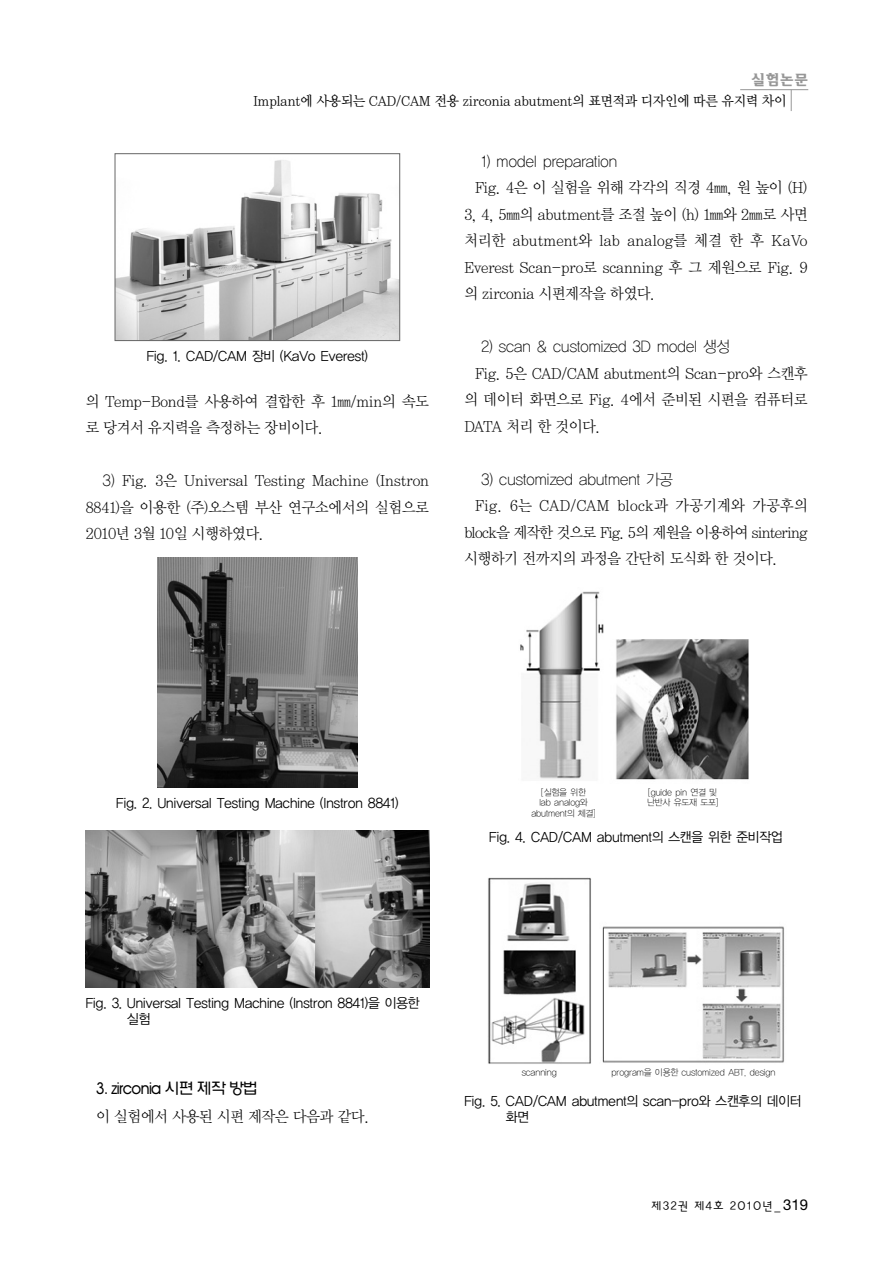
<style>
.page{position:relative;width:893px;height:1264px;background:#fff}
.page>*{position:absolute;margin:0;border:0;box-sizing:border-box;transform-origin:0 0}
.t1{font:300 16.2px "HY Wul Nun";letter-spacing:-.085em;color:#000;scale:.96 1}
.t2{font:15.3px/26.4px "Y Mj O12";letter-spacing:-.09em;color:#000;text-align:justify;scale:.96 1}
.t3{font:15.3px "YGO11";letter-spacing:-.08em;color:#000;scale:.96 1}
.t4{font:14.25px "Soma B";color:#979797}
.t5{font:13.8px "Y Mj O13";letter-spacing:-.09em;color:#000;scale:.96 1}
.t6{font:13.5px/16.2px "YGO12";letter-spacing:-.09em;color:#000;scale:.96 1}
.t7{font:12px "YGO22 KS Cpc EUC H";letter-spacing:-.07em;color:#000}
.t8{font:9px/10.8px "YGO11";letter-spacing:-.085em;color:#000;text-align:center;scale:.96 1}
.s1{font-family:"YGO11"}
.s2{font-family:"Helvetica Neue";font-size:15px}
</style>
<div class="page">
<hr style="left:740px;top:89px;width:68px;height:1px;background:#979797">
<svg style="left:791px;top:90px;width:1px;height:21px"></svg>
<img style="left:117px;top:160px;width:281px;height:179px">
<div style="left:115px;top:153px;width:285px;height:188px;border:1px solid #666"></div>
<img style="left:157px;top:557px;width:200px;height:230px">
<img style="left:85px;top:830px;width:344px;height:157px">
<img style="left:520px;top:591px;width:229px;height:189px">
<img style="left:488px;top:877px;width:297px;height:187px">
<p class="t4" style="left:751px;top:73px;width:58px">실험논문</p>
<p class="t5" style="left:253px;top:95px;width:558px">Implant에 사용되는 CAD/CAM 전용 zirconia abutment의 표면적과 디자인에 따른 유지력 차이</p>
<p class="t6" style="left:146px;top:348px;width:233px">Fig. 1. CAD/CAM 장비 (KaVo Everest)</p>
<p class="t2" style="left:85px;top:388px;width:360px">의 Temp-Bond를 사용하여 결합한 후 1㎜/min의 속도 로 당겨서 유지력을 측정하는 장비이다.</p>
<p class="t2" style="left:85px;top:468px;width:360px;text-indent:17px"><span class="s1">3)</span> Fig. 3은 Universal Testing Machine (Instron 8841)을 이용한 (주)오스템 부산 연구소에서의 실험으로 2010년 3월 10일 시행하였다.</p>
<p class="t3" style="left:480px;top:154px;width:144px">1) model preparation</p>
<p class="t2" style="left:463px;top:175px;width:360px;text-indent:11px">Fig. 4은 이 실험을 위해 각각의 직경 4㎜, 원 높이 (H)<br>3, 4, 5㎜의 abutment를 조절 높이 (h) 1㎜와 2㎜로 사면 처리한 abutment와 lab analog를 체결 한 후 KaVo Everest Scan-pro로 scanning 후 그 제원으로 Fig. 9 의 zirconia 시편제작을 하였다.</p>
<p class="t3" style="left:480px;top:340px;width:262px">2) scan &amp; customized 3D model 생성</p>
<p class="t2" style="left:463px;top:361px;width:360px;text-indent:11px">Fig. 5은 CAD/CAM abutment의 Scan-pro와 스캔후 의 데이터 화면으로 Fig. 4에서 준비된 시편을 컴퓨터로 DATA 처리 한 것이다.</p>
<p class="t3" style="left:480px;top:472px;width:202px">3) customized abutment 가공</p>
<p class="t2" style="left:463px;top:493px;width:360px;text-indent:11px">Fig. 6는 CAD/CAM block과 가공기계와 가공후의 block을 제작한 것으로 Fig. 5의 제원을 이용하여 sintering 시행하기 전까지의 과정을 간단히 도식화 한 것이다.</p>
<p class="t6" style="left:115px;top:795px;width:297px">Fig. 2. Universal Testing Machine (Instron 8841)</p>
<p class="t8" style="left:531px;top:787px;width:69px">[실험을 위한<br>lab analog와 abutment의 체결]</p>
<p class="t8" style="left:646px;top:787px;width:76px;text-align:left">[guide pin 연결 및 난반사 유도재 도포]</p>
<p class="t6" style="left:488px;top:829px;width:308px">Fig. 4. CAD/CAM abutment의 스캔을 위한 준비작업</p>
<p class="t6" style="left:126px;top:995px;width:307px;text-indent:-41px">Fig. 3. Universal Testing Machine (Instron 8841)을 이용한 실험</p>
<p class="t1" style="left:96px;top:1081px;width:171px">3. zirconia 시편 제작 방법</p>
<p class="t2" style="left:96px;top:1103px;width:287px">이 실험에서 사용된 시편 제작은 다음과 같다.</p>
<p class="t8" style="left:521px;top:1067px;width:39px">scanning</p>
<p class="t8" style="left:611px;top:1067px;width:173px">program을 이용한 customized ABT. design</p>
<p class="t6" style="left:505px;top:1093px;width:311px;text-indent:-41px">Fig. 5. CAD/CAM abutment의 scan-pro와 스캔후의 데이터 화면</p>
<p class="t7" style="left:650px;top:1200px;width:159px">제32권 제4호 2010년 _ <span class="s2">319</span></p>
</div>
